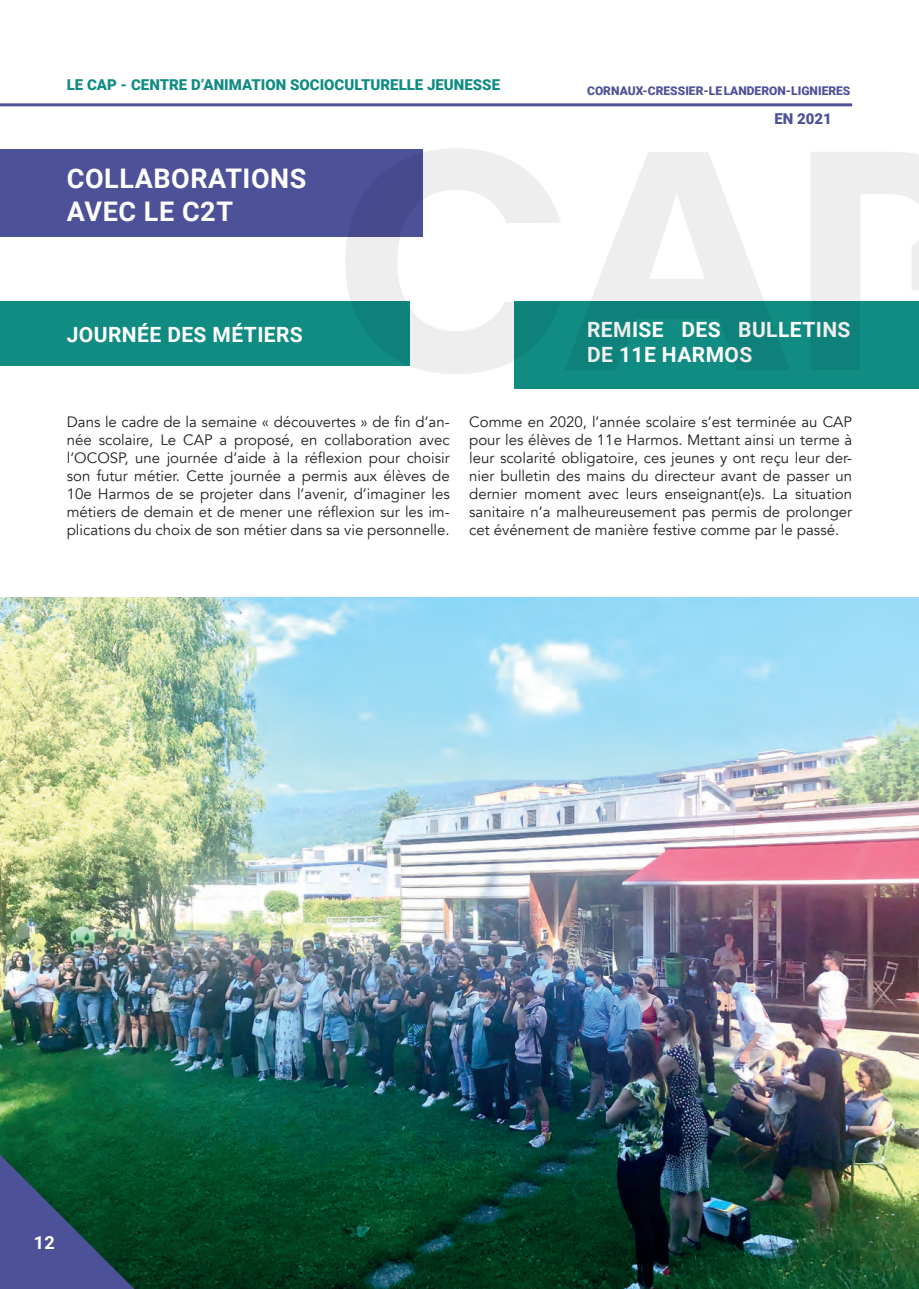
<style>
.page{position:relative;width:919px;height:1289px;background:#fff}
.page>*{position:absolute;margin:0;border:0;box-sizing:border-box;transform-origin:0 0}
.t1{font:700 27px/32.4px "Roboto";letter-spacing:.02em;color:#fff}
.t2{font:700 21px/25.2px "Roboto";letter-spacing:.02em;color:#fff}
.t3{font:700 18px "Roboto";color:#fff}
.t4{font:15px/18px "Avenir";color:#231f20;text-align:justify}
.t5{font:900 15px "Roboto";color:#108c83}
.t6{font:900 15px "Roboto";color:#4d5197}
.t7{font:900 12px "Roboto";color:#4d5197}
</style>
<div class="page">
<hr style="left:0;top:103px;width:852px;height:3px;background:#4d5197">
<img style="left:0;top:597px;width:918px;height:691px">
<svg style="left:0;top:1154px;width:134px;height:134px;background:#274d5d"></svg>
<div style="left:0;top:149px;width:422px;height:88px;background:#4d5197"></div>
<div style="left:0;top:301px;width:409px;height:65px;background:#108c83"></div>
<img style="left:225px;top:103px;width:693px;height:286px">
<p class="t5" style="left:67px;top:75px;width:435px">LE CAP - CENTRE D’ANIMATION SOCIOCULTURELLE JEUNESSE</p>
<h1 class="t1" style="left:67px;top:161px;width:241px">COLLABORATIONS<br>AVEC LE C2T</h1>
<p class="t7" style="left:587px;top:82px;width:265px">CORNAUX-CRESSIER-LE LANDERON-LIGNIERES</p>
<p class="t6" style="left:774px;top:108px;width:59px">EN 2021</p>
<h2 class="t2" style="left:67px;top:321px;width:237px">JOURNÉE DES MÉTIERS</h2>
<h2 class="t2" style="left:587px;top:316px;width:265px">REMISE DES BULLETINS<br>DE 11E HARMOS</h2>
<p class="t4" style="left:67px;top:413px;width:384px">Dans le cadre de la semaine « découvertes » de fin d’an&shy;née scolaire, Le CAP a proposé, en collaboration avec l’OCOSP, une journée d’aide à la réflexion pour choisir son futur métier. Cette journée a permis aux élèves de 10e Harmos de se projeter dans l’avenir, d’imaginer les métiers de demain et de mener une réflexion sur les im&shy;plications du choix de son métier dans sa vie personnelle.</p>
<p class="t4" style="left:469px;top:413px;width:384px">Comme en 2020, l’année scolaire s’est terminée au CAP pour les élèves de 11e Harmos. Mettant ainsi un terme à leur scolarité obligatoire, ces jeunes y ont reçu leur der&shy;nier bulletin des mains du directeur avant de passer un dernier moment avec leurs enseignant(e)s. La situation sanitaire n’a malheureusement pas permis de prolonger cet événement de manière festive comme par le passé.</p>
<p class="t3" style="left:34px;top:1230px;width:22px">12</p>
</div>
